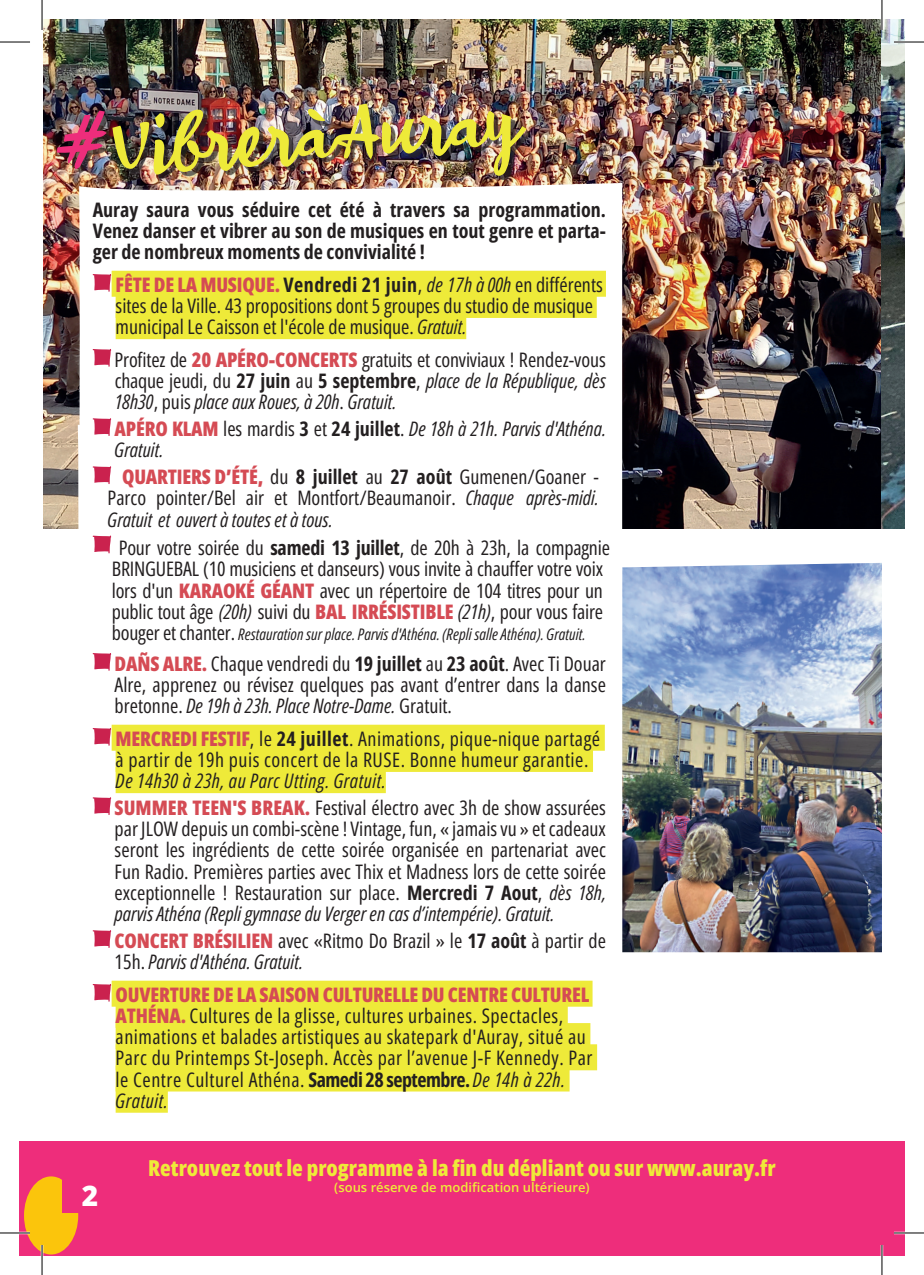
<style>
.page{position:relative;width:924px;height:1275px;background:#fff}
.page>*{position:absolute;margin:0;border:0;box-sizing:border-box;transform-origin:0 0}
.t1{font:96.4px "a Affirmation";color:#eeea39}
.t2{font:800 28px "Open Sans";color:#fff}
.t3{font:800 22px "Open Sans Condensed";color:#eeea39}
.t4{font:20px/21.2px "Open Sans Condensed";color:#231f20;text-align:justify}
.t5{font:20px/21.2px "Open Sans Condensed";letter-spacing:.025em;color:#231f20}
.t6{font:700 20px/21.2px "Open Sans Condensed";color:#231f20;text-align:justify}
.t7{font:italic 20px/21.2px "Open Sans Condensed";color:#231f20}
.t8{font:italic 16px "Open Sans Condensed";color:#231f20}
.t9{font:600 13px "Open Sans";color:#eeea39}
.s1{font-size:120px;color:#ee2d7b}
.s2{font-weight:800;color:#d54b54}
.s3{font-weight:700}
.s4{font-style:italic}
.s5{font-weight:800;font-style:normal;color:#d54b54}
.s6{font-style:normal}
.s7{font-weight:700;font-style:normal}
.s8{font-family:"Open Sans";font-weight:700;font-stretch:condensed}
.s9{font-style:normal;font-size:20px}
</style>
<div class="page">
<img style="left:43px;top:19px;width:861px;height:509px">
<svg style="left:79px;top:183px;width:543px;height:345px"></svg>
<svg style="left:78px;top:422px;width:542px;height:233px"></svg>
<div style="left:19px;top:1140px;width:885px;height:115px;background:#ee2d7b"></div>
<div style="left:60px;top:108px;width:470px;height:72px;background:#231f20;opacity:.65"></div>
<div style="left:311px;top:113px;width:18px;height:12px;background:#231f20;opacity:.65"></div>
<svg style="left:306px;top:107px;width:21px;height:15px"></svg>
<svg style="left:779px;top:128px;width:52px;height:15px"></svg>
<div style="left:24px;top:1176px;width:54px;height:78px;background:#fbc50c;border-radius:50%"></div>
<div style="left:62px;top:1176px;width:36px;height:36px;background:#ee2d7b"></div>
<div style="left:112px;top:271px;width:493px;height:26px;background:#eeea39"></div>
<div style="left:116px;top:292px;width:480px;height:26px;background:#eeea39"></div>
<div style="left:116px;top:313px;width:350px;height:26px;background:#eeea39"></div>
<div style="left:112px;top:724px;width:492px;height:26px;background:#eeea39"></div>
<div style="left:116px;top:746px;width:476px;height:26px;background:#eeea39"></div>
<div style="left:116px;top:767px;width:269px;height:26px;background:#eeea39"></div>
<div style="left:112px;top:980px;width:480px;height:26px;background:#eeea39"></div>
<div style="left:116px;top:1002px;width:451px;height:26px;background:#eeea39"></div>
<div style="left:116px;top:1023px;width:474px;height:26px;background:#eeea39"></div>
<div style="left:116px;top:1044px;width:481px;height:26px;background:#eeea39"></div>
<div style="left:116px;top:1065px;width:453px;height:26px;background:#eeea39"></div>
<div style="left:116px;top:1086px;width:52px;height:26px;background:#eeea39"></div>
<svg style="left:93px;top:274px;width:18px;height:18px"></svg>
<svg style="left:93px;top:349px;width:18px;height:18px"></svg>
<svg style="left:93px;top:418px;width:18px;height:18px"></svg>
<svg style="left:93px;top:466px;width:18px;height:18px"></svg>
<svg style="left:93px;top:535px;width:18px;height:18px"></svg>
<svg style="left:93px;top:653px;width:18px;height:18px"></svg>
<svg style="left:93px;top:728px;width:18px;height:17px"></svg>
<svg style="left:93px;top:797px;width:18px;height:18px"></svg>
<svg style="left:93px;top:930px;width:18px;height:18px"></svg>
<svg style="left:93px;top:984px;width:18px;height:17px"></svg>
<img style="left:622px;top:563px;width:259px;height:389px">
<hr style="left:893px;top:41px;width:30px;height:2px;background:#fff">
<hr style="left:0;top:1231px;width:30px;height:3px;background:#fff">
<hr style="left:893px;top:1231px;width:30px;height:3px;background:#fff">
<hr style="left:41px;top:1245px;width:2px;height:30px;background:#fff">
<hr style="left:880px;top:0;width:2px;height:30px;background:#fff">
<hr style="left:880px;top:1245px;width:2px;height:30px;background:#fff">
<hr style="left:0;top:42px;width:30px;height:1px;background:#000">
<hr style="left:893px;top:42px;width:30px;height:1px;background:#000">
<hr style="left:0;top:1232px;width:30px;height:1px;background:#000">
<hr style="left:893px;top:1232px;width:30px;height:1px;background:#000">
<hr style="left:42px;top:0;width:1px;height:30px;background:#000">
<hr style="left:42px;top:1245px;width:1px;height:30px;background:#000">
<hr style="left:881px;top:0;width:1px;height:30px;background:#000">
<hr style="left:881px;top:1245px;width:1px;height:30px;background:#000">
<h1 class="t1" style="left:52px;top:111px;width:463px;rotate:-4deg"><span class="s1">#</span>VibreraAuray</h1>
<p class="t6" style="left:93px;top:198px;width:514px">Auray saura vous séduire cet été à travers sa programmation.<br>Venez danser et vibrer au son de musiques en tout genre et parta&shy;ger de nombreux moments de convivialité !</p>
<p class="t4" style="left:116px;top:273px;width:488px;text-align:left"><span class="s2">FÊTE DE LA MUSIQUE.</span> <span class="s3">Vendredi 21 juin</span>, <span class="s4">de 17h à 00h</span> en différents sites de la Ville. 43 propositions dont 5 groupes du studio de musique municipal Le Caisson et l'école de musique. <span class="s4">Gratuit.</span></p>
<p class="t4" style="left:115px;top:348px;width:492px">Profitez de <span class="s2">20 APÉRO-CONCERTS</span> gratuits et conviviaux ! Rendez-vous chaque jeudi, du <span class="s3">27 juin</span> au <span class="s3">5 septembre</span>, <span class="s4">place de la République, dès 18h30</span>, puis <span class="s4">place aux Roues, à 20h</span>. <span class="s4">Gratuit.</span></p>
<p class="t7" style="left:115px;top:417px;width:492px"><span class="s5">APÉRO KLAM</span> <span class="s6">les mardis</span> <span class="s7">3</span> <span class="s6">et</span> <span class="s7">24 juillet</span><span class="s6">.</span> De 18h à 21h. Parvis d'Athéna.<br>Gratuit.</p>
<p class="t4" style="left:108px;top:466px;width:492px;text-indent:15px"><span class="s2">QUARTIERS D’ÉTÉ,</span> du <span class="s3">8 juillet</span> au <span class="s8">27</span> <span class="s3">août</span> Gumenen/Goaner - Parco pointer/Bel air et Montfort/Beaumanoir. <span class="s4">Chaque après-midi.<br>Gratuit et ouvert à toutes et à tous.</span></p>
<p class="t4" style="left:112px;top:537px;width:499px;text-align:center">Pour votre soirée du <span class="s3">samedi 13 juillet</span>, de 20h à 23h, la compagnie BRINGUEBAL (10 musiciens et danseurs) vous invite à chauffer votre voix lors d'un <span class="s2">KARAOKÉ GÉANT</span> avec un répertoire de 104 titres pour un public tout âge <span class="s4">(20h)</span> suivi du <span class="s2">BAL IRRÉSISTIBLE</span> <span class="s4">(21h)</span>, pour vous faire</p>
<p class="t8" style="left:112px;top:623px;width:475px"><span class="s9">bouger et chanter.</span> Restauration sur place. Parvis d'Athéna. (Repli salle Athéna). Gratuit.</p>
<p class="t4" style="left:115px;top:652px;width:492px"><span class="s2">DAÑS ALRE.</span> Chaque vendredi du <span class="s3">19 juillet</span> au <span class="s3">23 août</span>. Avec Ti Douar Alre, apprenez ou révisez quelques pas avant d’entrer dans la danse bretonne. <span class="s4">De 19h à 23h. Place Notre-Dame.</span> Gratuit.</p>
<p class="t5" style="left:116px;top:727px;width:486px"><span class="s2">MERCREDI FESTIF</span>, le <span class="s3">24 juillet</span>. Animations, pique-nique partagé à partir de 19h puis concert de la RUSE. Bonne humeur garantie.</p>
<p class="t4" style="left:115px;top:767px;width:492px;line-height:26.8px"><span class="s4">De 14h30 à 23h, au Parc Utting. Gratuit.<br></span><span class="s2">SUMMER TEEN'S BREAK.</span> Festival électro avec 3h de show assurées</p>
<p class="t4" style="left:115px;top:818px;width:492px">par JLOW depuis un combi-scène ! Vintage, fun, « jamais vu » et cadeaux seront les ingrédients de cette soirée organisée en partenariat avec Fun Radio. Premières parties avec Thix et Madness lors de cette soirée exceptionnelle ! Restauration sur place. <span class="s3">Mercredi 7 Aout</span>, <span class="s4">dès 18h, parvis Athéna (Repli gymnase du Verger en cas d’intempérie). Gratuit.</span></p>
<p class="t4" style="left:115px;top:929px;width:492px"><span class="s2">CONCERT BRÉSILIEN</span> avec «Ritmo Do Brazil » le <span class="s3">17 août</span> à partir de<br>15h. <span class="s4">Parvis d'Athéna. Gratuit.</span></p>
<p class="t5" style="left:116px;top:983px;width:478px"><span class="s2">OUVERTURE DE LA SAISON CULTURELLE DU CENTRE CULTUREL ATHÉNA.</span> Cultures de la glisse, cultures urbaines. Spectacles, animations et balades artistiques au skatepark d'Auray, situé au Parc du Printemps St-Joseph. Accès par l’avenue J-F Kennedy. Par le Centre Culturel Athéna. <span class="s3">Samedi 28 septembre.</span> <span class="s4">De 14h à 22h.<br>Gratuit.</span></p>
<h2 class="t2" style="left:82px;top:1177px;width:18px">2</h2>
<p class="t3" style="left:148px;top:1153px;width:628px">Retrouvez tout le programme à la fin du dépliant ou sur www.auray.fr</p>
<p class="t9" style="left:334px;top:1178px;width:257px">(sous réserve de modification ultérieure)</p>
</div>
